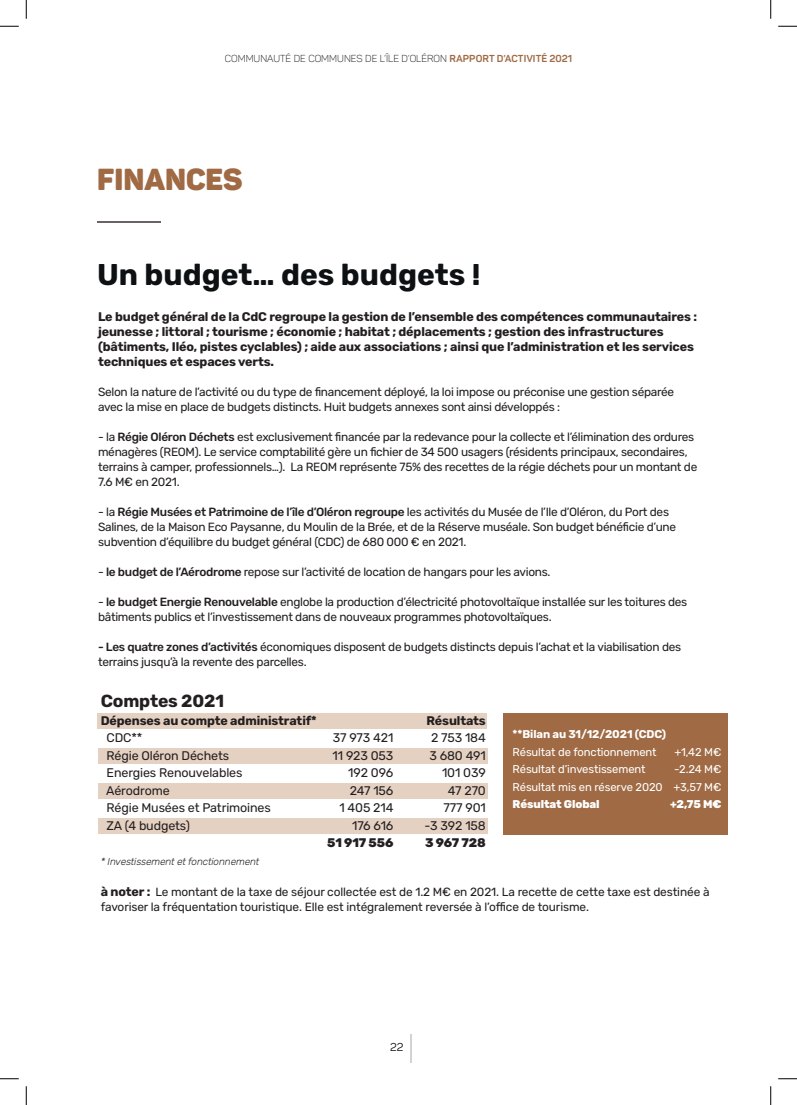
<style>
.page{position:relative;width:797px;height:1105px;background:#fff}
.page>*{position:absolute;margin:0;border:0;box-sizing:border-box;transform-origin:0 0}
.t1{font:700 30px "Rubik";color:#0d1113}
.t2{font:30px "Panton Black Caps";color:#9f6a44}
.t3{font:700 17.5px "Rubik";letter-spacing:-.01em;color:#231f20}
.t4{font:700 12.5px/15px "Rubik";letter-spacing:-.01em;color:#231f20}
.t5{font:12.5px "Rubik";letter-spacing:-.01em;color:#231f20}
.t6{font:800 12.5px "Rubik";letter-spacing:-.01em;color:#231f20}
.t7{font:11.88px/15px "Rubik";letter-spacing:-.025em;color:#231f20}
.t8{font:11.25px "Rubik";letter-spacing:-.01em;color:#fff}
.t9{font:700 11.25px/17.5px "Rubik";letter-spacing:-.01em;color:#fff}
.t10{font:800 11.25px "Rubik";letter-spacing:-.01em;color:#fff}
.t11{font:11.25px "Panton";color:#0d1113}
.t12{font:10px "Panton Light Caps";color:#0d1113}
.t13{font:italic 300 10px "Rubik";letter-spacing:-.01em;color:#231f20}
.s1{font-family:"Panton";font-weight:700;color:#9f6a44}
.s2{font-weight:500}
.s3{font-weight:400}
.s4{font-weight:700;font-size:12.5px}
</style>
<div class="page">
<div style="left:503px;top:713px;width:225px;height:121px;background:#9f6a44"></div>
<div style="left:98px;top:748px;width:390px;height:16px;background:#e5d1c2"></div>
<div style="left:98px;top:783px;width:390px;height:16px;background:#e5d1c2"></div>
<div style="left:98px;top:818px;width:390px;height:16px;background:#e5d1c2"></div>
<div style="left:97px;top:713px;width:390px;height:16px;background:#e5d1c2"></div>
<svg style="left:410px;top:1034px;width:1px;height:28px"></svg>
<hr style="left:97px;top:221px;width:63px;height:1px;background:#696363">
<svg style="left:0;top:25px;width:19px;height:2px"></svg>
<svg style="left:778px;top:25px;width:19px;height:2px"></svg>
<svg style="left:0;top:1078px;width:19px;height:1px"></svg>
<svg style="left:778px;top:1078px;width:19px;height:1px"></svg>
<svg style="left:25px;top:0;width:2px;height:19px"></svg>
<svg style="left:25px;top:1086px;width:2px;height:19px"></svg>
<svg style="left:770px;top:0;width:1px;height:19px"></svg>
<svg style="left:770px;top:1086px;width:1px;height:19px"></svg>
<p class="t12" style="left:225px;top:53px;width:349px">COMMUNAUTÉ DE COMMUNES DE L’ÎLE D’OLÉRON <span class="s1">RAPPORT D’ACTIVITÉ 2021</span></p>
<p class="t2" style="left:97px;top:160px;width:147px">FINANCES</p>
<p class="t1" style="left:97px;top:257px;width:385px">Un budget… des budgets !</p>
<p class="t4" style="left:98px;top:310px;width:600px">Le budget général de la CdC regroupe la gestion de l’ensemble des compétences communautaires : jeunesse ; littoral ; tourisme ; économie ; habitat ; déplacements ; gestion des infrastructures (bâtiments, Iléo, pistes cyclables) ; aide aux associations ; ainsi que l’administration et les services techniques et espaces verts.</p>
<p class="t7" style="left:98px;top:385px;width:577px">Selon la nature de l’activité ou du type de financement déployé, la loi impose ou préconise une gestion séparée avec la mise en place de budgets distincts. Huit budgets annexes sont ainsi développés :</p>
<p class="t7" style="left:98px;top:430px;width:600px">- la <span class="s2">Régie Oléron Déchets</span> est exclusivement financée par la redevance pour la collecte et l’élimination des ordures ménagères (REOM). Le service comptabilité gère un fichier de 34 500 usagers (résidents principaux, secondaires, terrains à camper, professionnels…). La REOM représente 75% des recettes de la régie déchets pour un montant de 7.6 M€ en 2021.</p>
<p class="t7" style="left:98px;top:505px;width:579px">- la <span class="s2">Régie Musées et Patrimoine de l’île d’Oléron regroupe</span> les activités du Musée de l’Ile d’Oléron, du Port des<br>Salines, de la Maison Eco Paysanne, du Moulin de la Brée, et de la Réserve muséale. Son budget bénéficie d’une subvention d’équilibre du budget général (CDC) de 680 000 € en 2021.</p>
<p class="t7" style="left:98px;top:565px;width:454px">- <span class="s2">le budget de l’Aérodrome</span> repose sur l’activité de location de hangars pour les avions.</p>
<p class="t7" style="left:98px;top:595px;width:590px">- <span class="s2">le budget Energie Renouvelable</span> englobe la production d’électricité photovoltaïque installée sur les toitures des bâtiments publics et l’investissement dans de nouveaux programmes photovoltaïques.</p>
<p class="t7" style="left:98px;top:640px;width:584px"><span class="s2">- Les quatre zones d’activités</span> économiques disposent de budgets distincts depuis l’achat et la viabilisation des terrains jusqu’à la revente des parcelles.</p>
<p class="t3" style="left:101px;top:691px;width:125px">Comptes 2021</p>
<p class="t4" style="left:101px;top:713px;width:218px">Dépenses au compte administratif*</p>
<p class="t4" style="left:426px;top:713px;width:61px">Résultats</p>
<p class="t5" style="left:107px;top:731px;width:37px">CDC**</p>
<p class="t5" style="left:333px;top:731px;width:62px">37 973 421</p>
<p class="t5" style="left:431px;top:731px;width:56px">2 753 184</p>
<p class="t5" style="left:107px;top:749px;width:124px">Régie Oléron Déchets</p>
<p class="t5" style="left:332px;top:749px;width:62px">11 923 053</p>
<p class="t5" style="left:429px;top:749px;width:58px">3 680 491</p>
<p class="t5" style="left:107px;top:766px;width:137px">Energies Renouvelables</p>
<p class="t5" style="left:348px;top:766px;width:47px">192 096</p>
<p class="t5" style="left:442px;top:766px;width:45px">101 039</p>
<p class="t5" style="left:106px;top:784px;width:65px">Aérodrome</p>
<p class="t5" style="left:349px;top:784px;width:45px">247 156</p>
<p class="t5" style="left:448px;top:784px;width:40px">47 270</p>
<p class="t5" style="left:107px;top:801px;width:166px">Régie Musées et Patrimoines</p>
<p class="t5" style="left:339px;top:801px;width:56px">1 405 214</p>
<p class="t5" style="left:443px;top:801px;width:44px">777 901</p>
<p class="t5" style="left:107px;top:819px;width:85px">ZA (4 budgets)</p>
<p class="t5" style="left:352px;top:819px;width:43px">176 616</p>
<p class="t5" style="left:424px;top:819px;width:63px">-3 392 158</p>
<p class="t6" style="left:327px;top:836px;width:68px">51 917 556</p>
<p class="t6" style="left:425px;top:836px;width:62px">3 967 728</p>
<p class="t13" style="left:101px;top:856px;width:160px">* Investissement et fonctionnement</p>
<p class="t9" style="left:512px;top:726px;width:155px">**Bilan au 31/12/2021 (CDC)<br><span class="s3">Résultat de fonctionnement</span></p>
<p class="t8" style="left:674px;top:745px;width:49px">+1,42 M€</p>
<p class="t8" style="left:512px;top:763px;width:134px">Résultat d’investissement</p>
<p class="t8" style="left:674px;top:763px;width:49px">-2.24 M€</p>
<p class="t8" style="left:512px;top:780px;width:210px">Résultat mis en réserve 2020 +3,57 M€</p>
<p class="t10" style="left:512px;top:798px;width:88px">Résultat Global</p>
<p class="t10" style="left:670px;top:798px;width:53px">+2,75 M€</p>
<p class="t7" style="left:101px;top:884px;width:610px"><span class="s4">à noter :</span> Le montant de la taxe de séjour collectée est de 1.2 M€ en 2021. La recette de cette taxe est destinée à favoriser la fréquentation touristique. Elle est intégralement reversée à l’office de tourisme.</p>
<p class="t11" style="left:390px;top:1040px;width:15px">22</p>
</div>
